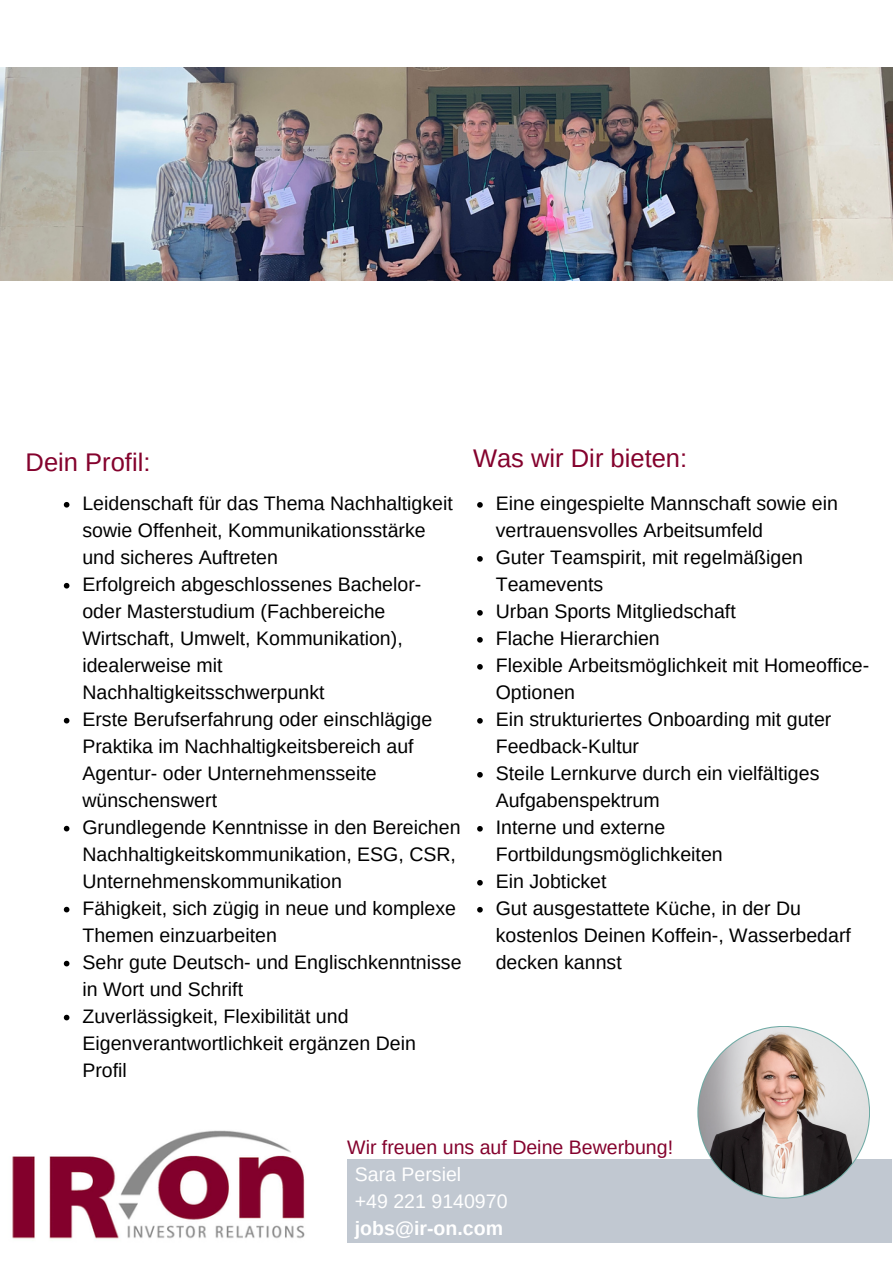
<style>
.page{position:relative;width:893px;height:1264px;background:#fff}
.page>*{position:absolute;margin:0;border:0;box-sizing:border-box;transform-origin:0 0}
.t1{font:25.5px "Arimo";color:#84022d}
.t2{font:19.5px/27px "Arimo";color:#000}
.t3{font:19.5px "Arimo";color:#84022d}
.t4{font:19.5px/27px "Arimo";color:#fff}
.t5{font:700 19.5px "Arimo";color:#fff}
</style>
<div class="page">
<img style="left:0;top:68px;width:892px;height:212px">
<div style="left:347px;top:1158px;width:544px;height:84px;background:#c1c8d1"></div>
<img style="left:698px;top:1026px;width:171px;height:171px">
<img style="left:12px;top:1130px;width:293px;height:109px">
<svg style="left:477px;top:502px;width:5px;height:5px"></svg>
<svg style="left:477px;top:556px;width:5px;height:5px"></svg>
<svg style="left:477px;top:610px;width:5px;height:5px"></svg>
<svg style="left:477px;top:637px;width:5px;height:5px"></svg>
<svg style="left:477px;top:664px;width:5px;height:5px"></svg>
<svg style="left:477px;top:718px;width:5px;height:5px"></svg>
<svg style="left:477px;top:772px;width:5px;height:5px"></svg>
<svg style="left:477px;top:826px;width:5px;height:5px"></svg>
<svg style="left:477px;top:880px;width:5px;height:5px"></svg>
<svg style="left:477px;top:907px;width:5px;height:5px"></svg>
<svg style="left:64px;top:502px;width:5px;height:5px"></svg>
<svg style="left:64px;top:583px;width:5px;height:5px"></svg>
<svg style="left:64px;top:718px;width:5px;height:5px"></svg>
<svg style="left:64px;top:825px;width:5px;height:6px"></svg>
<svg style="left:64px;top:906px;width:5px;height:6px"></svg>
<svg style="left:64px;top:960px;width:5px;height:6px"></svg>
<svg style="left:64px;top:1014px;width:5px;height:6px"></svg>
<h1 class="t1" style="left:26px;top:447px;width:126px">Dein Profil:</h1>
<p class="t2" style="left:82px;top:489px;width:380px">Leidenschaft für das Thema Nachhaltigkeit sowie Offenheit, Kommunikationsstärke und sicheres Auftreten<br>Erfolgreich abgeschlossenes Bachelor&shy;oder Masterstudium (Fachbereiche Wirtschaft, Umwelt, Kommunikation), idealerweise mit Nachhaltigkeitsschwerpunkt<br>Erste Berufserfahrung oder einschlägige Praktika im Nachhaltigkeitsbereich auf Agentur- oder Unternehmensseite wünschenswert<br>Grundlegende Kenntnisse in den Bereichen Nachhaltigkeitskommunikation, ESG, CSR, Unternehmenskommunikation<br>Fähigkeit, sich zügig in neue und komplexe Themen einzuarbeiten<br>Sehr gute Deutsch- und Englischkenntnisse in Wort und Schrift<br>Zuverlässigkeit, Flexibilität und Eigenverantwortlichkeit ergänzen Dein Profil</p>
<h1 class="t1" style="left:473px;top:444px;width:216px">Was wir Dir bieten:</h1>
<p class="t2" style="left:495px;top:489px;width:375px">Eine eingespielte Mannschaft sowie ein vertrauensvolles Arbeitsumfeld<br>Guter Teamspirit, mit regelmäßigen<br>Teamevents<br>Urban Sports Mitgliedschaft<br>Flache Hierarchien<br>Flexible Arbeitsmöglichkeit mit Homeoffice-<br>Optionen<br>Ein strukturiertes Onboarding mit guter<br>Feedback-Kultur<br>Steile Lernkurve durch ein vielfältiges<br>Aufgabenspektrum<br>Interne und externe<br>Fortbildungsmöglichkeiten<br>Ein Jobticket<br>Gut ausgestattete Küche, in der Du kostenlos Deinen Koffein-, Wasserbedarf decken kannst</p>
<p class="t3" style="left:347px;top:1136px;width:327px">Wir freuen uns auf Deine Bewerbung!</p>
<p class="t4" style="left:355px;top:1160px;width:154px">Sara Persiel<br>+49 221 9140970</p>
<p class="t5" style="left:355px;top:1216px;width:150px">jobs@ir-on.com</p>
</div>
